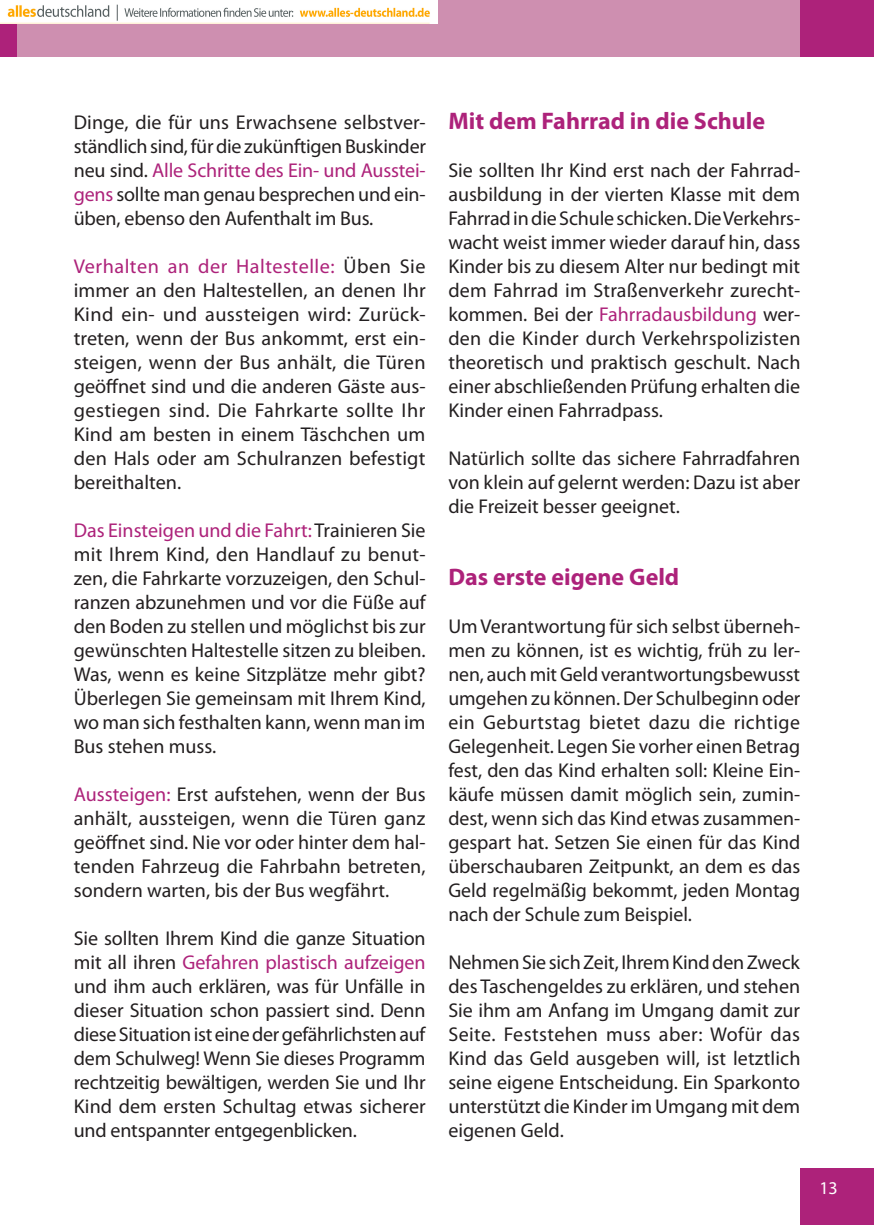
<style>
.page{position:relative;width:874px;height:1225px;background:#fff}
.page>*{position:absolute;margin:0;border:0;box-sizing:border-box;transform-origin:0 0}
.t1{font:700 24px "Myriad Pro";color:#ad227a}
.t2{font:20px/24px "Myriad Pro";color:#231f20;text-align:justify}
.t3{font:18px "Myriad Pro";color:#fff}
.s1{color:#ad227a}
</style>
<div class="page">
<div style="left:0;top:0;width:17px;height:57px;background:#ad227a"></div>
<div style="left:17px;top:0;width:856px;height:57px;background:#ce8fb0"></div>
<div style="left:799px;top:1168px;width:74px;height:57px;background:#ad227a"></div>
<div style="left:799px;top:0;width:74px;height:57px;background:#ad227a"></div>
<img style="left:0;top:0;width:437px;height:23px">
<p class="t2" style="left:74px;top:110px;width:353px">Dinge, die für uns Erwachsene selbstver&shy;ständlich sind, für die zukünftigen Buskinder neu sind. <span class="s1">Alle Schritte des Ein- und Ausstei&shy;gens</span> sollte man genau besprechen und ein&shy;üben, ebenso den Aufenthalt im Bus.</p>
<p class="t2" style="left:74px;top:254px;width:353px"><span class="s1">Verhalten an der Haltestelle:</span> Üben Sie immer an den Haltestellen, an denen Ihr Kind ein- und aussteigen wird: Zurück&shy;treten, wenn der Bus ankommt, erst ein&shy;steigen, wenn der Bus anhält, die Türen geöffnet sind und die anderen Gäste aus&shy;gestiegen sind. Die Fahrkarte sollte Ihr Kind am besten in einem Täschchen um den Hals oder am Schulranzen befestigt bereithalten.</p>
<p class="t2" style="left:74px;top:518px;width:353px"><span class="s1">Das Einsteigen und die Fahrt:</span> Trainieren Sie mit Ihrem Kind, den Handlauf zu benut&shy;zen, die Fahrkarte vorzuzeigen, den Schul&shy;ranzen abzunehmen und vor die Füße auf den Boden zu stellen und möglichst bis zur gewünschten Haltestelle sitzen zu bleiben.<br>Was, wenn es keine Sitzplätze mehr gibt?<br>Überlegen Sie gemeinsam mit Ihrem Kind, wo man sich festhalten kann, wenn man im Bus stehen muss.</p>
<p class="t2" style="left:74px;top:782px;width:353px"><span class="s1">Aussteigen:</span> Erst aufstehen, wenn der Bus anhält, aussteigen, wenn die Türen ganz geöffnet sind. Nie vor oder hinter dem hal&shy;tenden Fahrzeug die Fahrbahn betreten, sondern warten, bis der Bus wegfährt.</p>
<p class="t2" style="left:74px;top:926px;width:353px">Sie sollten Ihrem Kind die ganze Situation mit all ihren <span class="s1">Gefahren plastisch aufzeigen </span>und ihm auch erklären, was für Unfälle in dieser Situation schon passiert sind. Denn diese Situation ist eine der gefährlichsten auf dem Schulweg! Wenn Sie dieses Programm rechtzeitig bewältigen, werden Sie und Ihr Kind dem ersten Schultag etwas sicherer und entspannter entgegenblicken.</p>
<p class="t1" style="left:448px;top:107px;width:318px">Mit dem Fahrrad in die Schule</p>
<p class="t2" style="left:448px;top:158px;width:353px">Sie sollten Ihr Kind erst nach der Fahrrad&shy;ausbildung in der vierten Klasse mit dem Fahrrad in die Schule schicken. Die Verkehrs&shy;wacht weist immer wieder darauf hin, dass Kinder bis zu diesem Alter nur bedingt mit dem Fahrrad im Straßenverkehr zurecht&shy;kommen. Bei der <span class="s1">Fahrradausbildung</span> wer&shy;den die Kinder durch Verkehrspolizisten theoretisch und praktisch geschult. Nach einer abschließenden Prüfung erhalten die Kinder einen Fahrradpass.</p>
<p class="t2" style="left:448px;top:446px;width:353px">Natürlich sollte das sichere Fahrradfahren von klein auf gelernt werden: Dazu ist aber die Freizeit besser geeignet.</p>
<p class="t1" style="left:448px;top:563px;width:232px">Das erste eigene Geld</p>
<p class="t2" style="left:448px;top:614px;width:353px">Um Verantwortung für sich selbst überneh&shy;men zu können, ist es wichtig, früh zu ler&shy;nen, auch mit Geld verantwortungsbewusst umgehen zu können. Der Schulbeginn oder ein Geburtstag bietet dazu die richtige Gelegenheit. Legen Sie vorher einen Betrag fest, den das Kind erhalten soll: Kleine Ein&shy;käufe müssen damit möglich sein, zumin&shy;dest, wenn sich das Kind etwas zusammen&shy;gespart hat. Setzen Sie einen für das Kind überschaubaren Zeitpunkt, an dem es das Geld regelmäßig bekommt, jeden Montag nach der Schule zum Beispiel.</p>
<p class="t2" style="left:448px;top:950px;width:353px">Nehmen Sie sich Zeit, Ihrem Kind den Zweck des Taschengeldes zu erklären, und stehen Sie ihm am Anfang im Umgang damit zur Seite. Feststehen muss aber: Wofür das Kind das Geld ausgeben will, ist letztlich seine eigene Entscheidung. Ein Sparkonto unterstützt die Kinder im Umgang mit dem eigenen Geld.</p>
<p class="t3" style="left:818px;top:1178px;width:20px">1 3</p>
</div>
